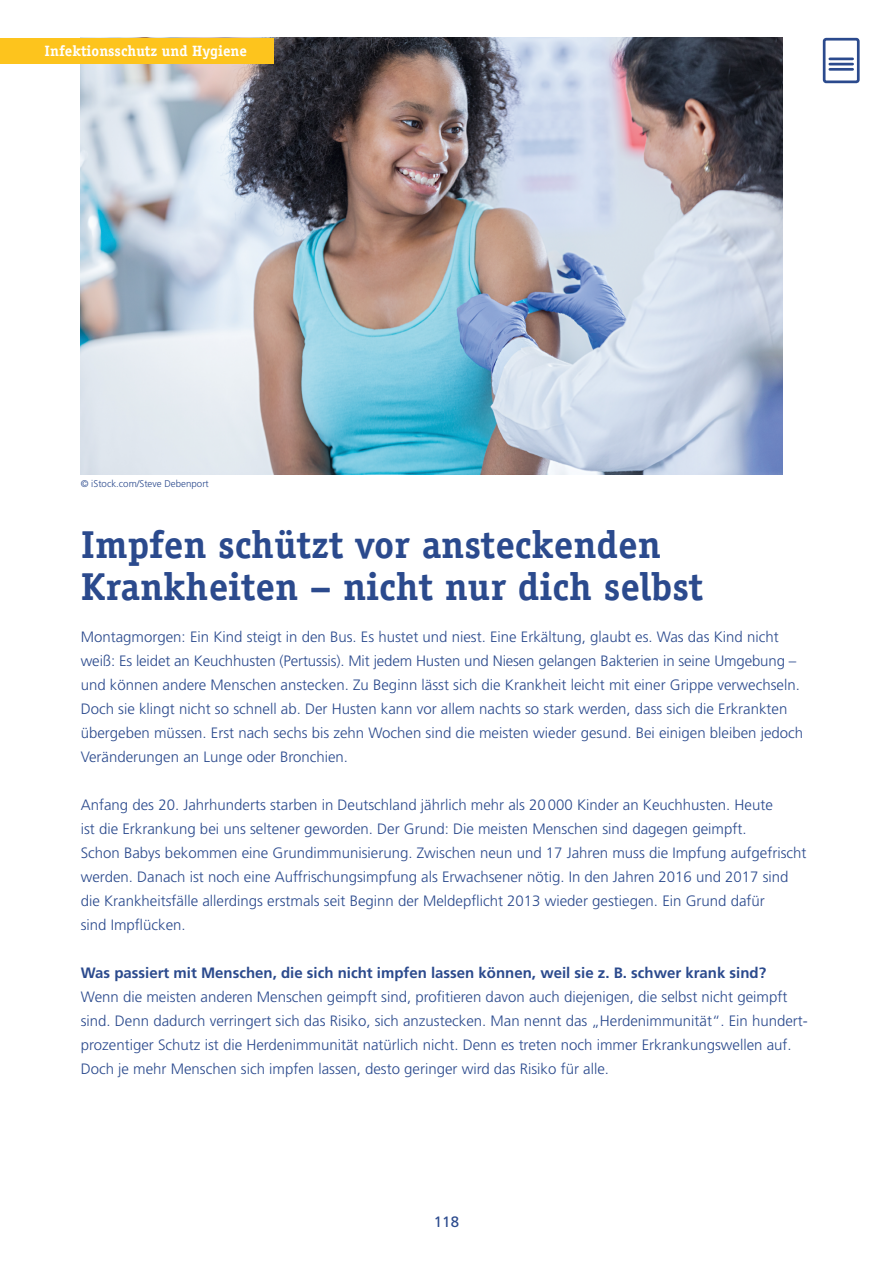
<style>
.page{position:relative;width:893px;height:1263px;background:#fff}
.page>*{position:absolute;margin:0;border:0;box-sizing:border-box;transform-origin:0 0}
.COPYTEXT{font:700 39px/42px "Officina Serif";color:#2b4a8d}
.COPYTEXT-2{font:300 15px/24px "Frutiger LT Std";color:#2b4a8d}
.COPYTEXT-3{font:700 15px "Frutiger LT Std";color:#2b4a8d}
.t1{font:700 15px "Officina Serif";color:#fff}
.t2{font:15px "Frutiger LT Std";color:#2b4a8d}
.Quelle_Mini{font:300 9.75px "Frutiger LT Std";color:#2b4a8d}
</style>
<div class="page">
<hr style="left:830px;top:58px;width:23px;height:2px;background:#2b4a8d">
<hr style="left:830px;top:68px;width:23px;height:3px;background:#2b4a8d">
<hr style="left:830px;top:63px;width:23px;height:2px;background:#2b4a8d">
<div style="left:823px;top:38px;width:37px;height:45px;border:3px solid #2b4a8d;border-radius:2px"></div>
<img style="left:81px;top:38px;width:701px;height:436px">
<div style="left:0;top:38px;width:273px;height:25px;background:#fdc41d"></div>
<p class="t1" style="left:45px;top:42px;width:204px">Infektionsschutz und Hygiene</p>
<p class="Quelle_Mini" style="left:81px;top:478px;width:130px">© iStock.com/Steve Debenport</p>
<p class="COPYTEXT" style="left:81px;top:523px;width:624px">Impfen schützt vor ansteckenden<br>Krankheiten – nicht nur dich selbst</p>
<p class="COPYTEXT-2" style="left:81px;top:625px;width:724px">Montagmorgen: Ein Kind steigt in den Bus. Es hustet und niest. Eine Erkältung, glaubt es. Was das Kind nicht weiß: Es leidet an Keuchhusten (Pertussis). Mit jedem Husten und Niesen gelangen Bakterien in seine Umgebung – und können andere Menschen anstecken. Zu Beginn lässt sich die Krankheit leicht mit einer Grippe verwechseln.<br>Doch sie klingt nicht so schnell ab. Der Husten kann vor allem nachts so stark werden, dass sich die Erkrankten übergeben müssen. Erst nach sechs bis zehn Wochen sind die meisten wieder gesund. Bei einigen bleiben jedoch Veränderungen an Lunge oder Bronchien.</p>
<p class="COPYTEXT-2" style="left:81px;top:793px;width:727px">Anfang des 20. Jahrhunderts starben in Deutschland jährlich mehr als 20000 Kinder an Keuchhusten. Heute<br>ist die Erkrankung bei uns seltener geworden. Der Grund: Die meisten Menschen sind dagegen geimpft.<br>Schon Babys bekommen eine Grundimmunisierung. Zwischen neun und 17 Jahren muss die Impfung aufgefrischt werden. Danach ist noch eine Auffrischungsimpfung als Erwachsener nötig. In den Jahren 2016 und 2017 sind die Krankheitsfälle allerdings erstmals seit Beginn der Meldepflicht 2013 wieder gestiegen. Ein Grund dafür<br>sind Impflücken.</p>
<p class="COPYTEXT-3" style="left:81px;top:964px;width:687px">Was passiert mit Menschen, die sich nicht impfen lassen können, weil sie z. B. schwer krank sind?</p>
<p class="COPYTEXT-2" style="left:81px;top:985px;width:727px">Wenn die meisten anderen Menschen geimpft sind, profitieren davon auch diejenigen, die selbst nicht geimpft sind. Denn dadurch verringert sich das Risiko, sich anzustecken. Man nennt das „Herdenimmunität“. Ein hundert&shy;prozentiger Schutz ist die Herdenimmunität natürlich nicht. Denn es treten noch immer Erkrankungswellen auf.<br>Doch je mehr Menschen sich impfen lassen, desto geringer wird das Risiko für alle.</p>
<p class="t2" style="left:434px;top:1213px;width:27px">118</p>
</div>
